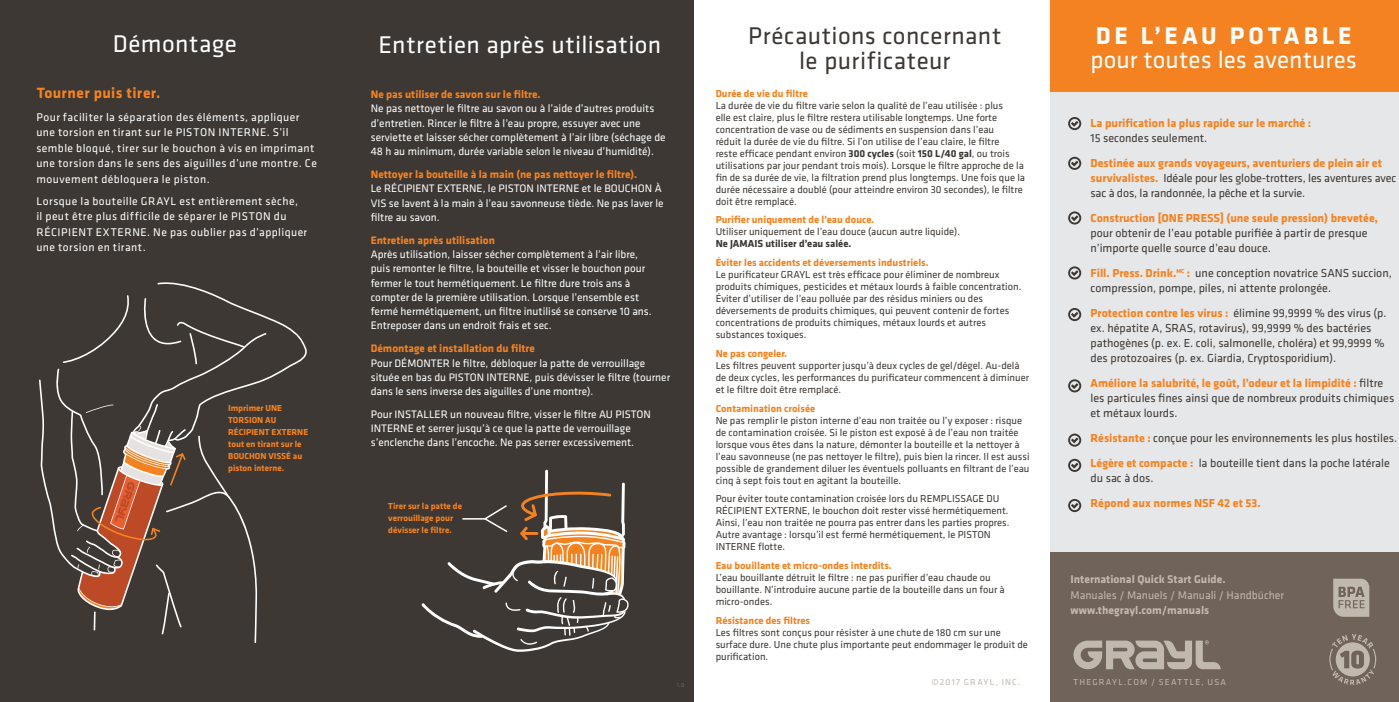
<style>
.page{position:relative;width:1399px;height:702px;background:#fff}
.page>*{position:absolute;margin:0;border:0;box-sizing:border-box;transform-origin:0 0}
.t1{font:25.05px "Klavika";letter-spacing:.015em;color:#fff}
.t2{font:25.05px/25.5px "Klavika";letter-spacing:.02em;color:#3d3834;text-align:center}
.t3{font:700 25.05px "Klavika";letter-spacing:.155em;color:#fff}
.t4{font:700 15.45px "Klavika";letter-spacing:.025em;color:#f58220}
.t5{font:12px/15px "Klavika";color:#3d3834}
.t6{font:700 12px "Klavika";color:#f58220}
.t7{font:11.55px/15.5px "Klavika";letter-spacing:.04em;color:#fff}
.t8{font:700 11.55px "Klavika";color:#c1b8af}
.t9{font:11.55px "Klavika";color:#c1b8af}
.t10{font:11.25px/14.2px "Klavika";color:#fff}
.t11{font:700 11.25px "Klavika";color:#f58220}
.t12{font:10.5px/12px "Klavika";color:#3d3834}
.t13{font:700 10.5px "Klavika";color:#f58220}
.t14{font:700 10.5px "Klavika";color:#3d3834}
.t15{font:700 9px/12px "Klavika";color:#f58220}
.t16{font:9px "Klavika";letter-spacing:.13em;color:#c1b8af}
.t17{font:6px "Klavika";color:#706359}
.s1{font-weight:700}
.s2{font-weight:700;color:#f58220}
</style>
<div class="page">
<div style="left:0;top:0;width:693px;height:702px;background:#3d3834"></div>
<div style="left:1050px;top:0;width:349px;height:702px;background:#e6e7e8"></div>
<div style="left:1050px;top:0;width:349px;height:92px;background:#f58220"></div>
<div style="left:1050px;top:552px;width:349px;height:150px;background:#706359"></div>
<svg style="left:1073px;top:640px;width:147px;height:29px"></svg>
<svg style="left:1329px;top:634px;width:47px;height:51px"></svg>
<svg style="left:1068px;top:117px;width:13px;height:13px"></svg>
<svg style="left:1068px;top:157px;width:13px;height:13px"></svg>
<svg style="left:1068px;top:211px;width:13px;height:14px"></svg>
<svg style="left:1068px;top:266px;width:13px;height:14px"></svg>
<svg style="left:1068px;top:308px;width:13px;height:13px"></svg>
<svg style="left:1068px;top:379px;width:13px;height:13px"></svg>
<svg style="left:1068px;top:434px;width:13px;height:13px"></svg>
<svg style="left:1068px;top:459px;width:13px;height:13px"></svg>
<svg style="left:1068px;top:499px;width:13px;height:13px"></svg>
<svg style="left:421px;top:470px;width:207px;height:182px"></svg>
<svg style="left:1333px;top:579px;width:36px;height:38px"></svg>
<svg style="left:39px;top:282px;width:268px;height:361px"></svg>
<h1 class="t1" style="left:113px;top:30px;width:125px">Démontage</h1>
<h2 class="t4" style="left:37px;top:85px;width:125px">Tourner puis tirer.</h2>
<p class="t7" style="left:36px;top:109px;width:282px">Pour faciliter la séparation des éléments, appliquer une torsion en tirant sur le PISTON INTERNE. S’il semble bloqué, tirer sur le bouchon à vis en imprimant une torsion dans le sens des aiguilles d’une montre. Ce mouvement débloquera le piston.</p>
<p class="t7" style="left:36px;top:193px;width:272px">Lorsque la bouteille GRAYL est entièrement sèche,<br>il peut être plus difficile de séparer le PISTON du RÉCIPIENT EXTERNE. Ne pas oublier pas d’appliquer une torsion en tirant.</p>
<p class="t15" style="left:228px;top:402px;width:82px">Imprimer UNE<br>TORSION AU<br>RÉCIPIENT EXTERNE tout en tirant sur le<br>BOUCHON VISSÉ au piston interne.</p>
<h1 class="t1" style="left:378px;top:31px;width:284px">Entretien après utilisation</h1>
<h1 class="t2" style="left:748px;top:23px;width:254px">Précautions concernant le purificateur</h1>
<h1 class="t3" style="left:1096px;top:22px;width:257px">DE L’EAU POTABLE</h1>
<h1 class="t1" style="left:1090px;top:46px;width:268px">pour toutes les aventures</h1>
<p class="t13" style="left:715px;top:87px;width:94px">Durée de vie du filtre</p>
<p class="t12" style="left:715px;top:99px;width:311px">La durée de vie du filtre varie selon la qualité de l’eau utilisée : plus<br>elle est claire, plus le filtre restera utilisable longtemps. Une forte concentration de vase ou de sédiments en suspension dans l’eau<br>réduit la durée de vie du filtre. Si l’on utilise de l’eau claire, le filtre<br>reste efficace pendant environ <span class="s1">300 cycles</span> (soit <span class="s1">150 L/40 gal</span>, ou trois utilisations par jour pendant trois mois). Lorsque le filtre approche de la fin de sa durée de vie, la filtration prend plus longtemps. Une fois que la durée nécessaire a doublé (pour atteindre environ 30 secondes), le filtre doit être remplacé.</p>
<p class="t13" style="left:715px;top:214px;width:160px">Purifier uniquement de l’eau douce.</p>
<p class="t12" style="left:715px;top:226px;width:246px">Utiliser uniquement de l’eau douce (aucun autre liquide).</p>
<p class="t14" style="left:715px;top:238px;width:137px">Ne JAMAIS utiliser d’eau salée.</p>
<p class="t13" style="left:715px;top:257px;width:214px">Éviter les accidents et déversements industriels.</p>
<p class="t12" style="left:715px;top:269px;width:307px">Le purificateur GRAYL est très efficace pour éliminer de nombreux produits chimiques, pesticides et métaux lourds à faible concentration.<br>Éviter d’utiliser de l’eau polluée par des résidus miniers ou des déversements de produits chimiques, qui peuvent contenir de fortes concentrations de produits chimiques, métaux lourds et autres substances toxiques.</p>
<p class="t13" style="left:715px;top:348px;width:73px">Ne pas congeler.</p>
<p class="t12" style="left:715px;top:360px;width:315px">Les filtres peuvent supporter jusqu’à deux cycles de gel/dégel. Au-delà de deux cycles, les performances du purificateur commencent à diminuer et le filtre doit être remplacé.</p>
<p class="t13" style="left:715px;top:403px;width:101px">Contamination croisée</p>
<p class="t12" style="left:715px;top:414px;width:315px">Ne pas remplir le piston interne d’eau non traitée ou l’y exposer : risque de contamination croisée. Si le piston est exposé à de l’eau non traitée lorsque vous êtes dans la nature, démonter la bouteille et la nettoyer à l’eau savonneuse (ne pas nettoyer le filtre), puis bien la rincer. Il est aussi possible de grandement diluer les éventuels polluants en filtrant de l’eau cinq à sept fois tout en agitant la bouteille.</p>
<p class="t12" style="left:715px;top:493px;width:295px">Pour éviter toute contamination croisée lors du REMPLISSAGE DU RÉCIPIENT EXTERNE, le bouchon doit rester vissé hermétiquement.<br>Ainsi, l’eau non traitée ne pourra pas entrer dans les parties propres.<br>Autre avantage : lorsqu’il est fermé hermétiquement, le PISTON INTERNE flotte.</p>
<p class="t13" style="left:715px;top:560px;width:178px">Eau bouillante et micro-ondes interdits.</p>
<p class="t12" style="left:715px;top:572px;width:291px">L’eau bouillante détruit le filtre : ne pas purifier d’eau chaude ou bouillante. N’introduire aucune partie de la bouteille dans un four à micro-ondes.</p>
<p class="t13" style="left:715px;top:615px;width:96px">Résistance des filtres</p>
<p class="t12" style="left:715px;top:627px;width:314px">Les filtres sont conçus pour résister à une chute de 180 cm sur une surface dure. Une chute plus importante peut endommager le produit de purification.</p>
<p class="t11" style="left:371px;top:88px;width:171px">Ne pas utiliser de savon sur le filtre.</p>
<p class="t10" style="left:371px;top:102px;width:296px">Ne pas nettoyer le filtre au savon ou à l’aide d’autres produits d’entretien. Rincer le filtre à l’eau propre, essuyer avec une serviette et laisser sécher complètement à l’air libre (séchage de 48 h au minimum, durée variable selon le niveau d’humidité).</p>
<p class="t11" style="left:371px;top:168px;width:268px">Nettoyer la bouteille à la main (ne pas nettoyer le filtre).</p>
<p class="t10" style="left:371px;top:182px;width:294px">Le RÉCIPIENT EXTERNE, le PISTON INTERNE et le BOUCHON À<br>VIS se lavent à la main à l’eau savonneuse tiède. Ne pas laver le</p>
<p class="t11" style="left:371px;top:234px;width:126px">Entretien après utilisation</p>
<p class="t10" style="left:371px;top:247px;width:282px">Après utilisation, laisser sécher complètement à l’air libre, puis remonter le filtre, la bouteille et visser le bouchon pour fermer le tout hermétiquement. Le filtre dure trois ans à compter de la première utilisation. Lorsque l’ensemble est fermé hermétiquement, un filtre inutilisé se conserve 10 ans.<br>Entreposer dans un endroit frais et sec.</p>
<p class="t11" style="left:371px;top:342px;width:166px">Démontage et installation du filtre</p>
<p class="t10" style="left:371px;top:356px;width:301px">Pour DÉMONTER le filtre, débloquer la patte de verrouillage située en bas du PISTON INTERNE, puis dévisser le filtre (tourner dans le sens inverse des aiguilles d’une montre).</p>
<p class="t10" style="left:371px;top:407px;width:282px">Pour INSTALLER un nouveau filtre, visser le filtre AU PISTON<br>INTERNE et serrer jusqu’à ce que la patte de verrouillage s’enclenche dans l’encoche. Ne pas serrer excessivement.</p>
<p class="t6" style="left:1090px;top:117px;width:222px">La purification la plus rapide sur le marché :</p>
<p class="t5" style="left:1090px;top:131px;width:118px">15 secondes seulement.</p>
<p class="t5" style="left:1090px;top:156px;width:307px"><span class="s2">Destinée aux grands voyageurs, aventuriers de plein air et survivalistes.</span> Idéale pour les globe-trotters, les aventures avec sac à dos, la randonnée, la pêche et la survie.</p>
<p class="t6" style="left:1090px;top:212px;width:289px">Construction [ONE PRESS] (une seule pression) brevetée,</p>
<p class="t5" style="left:1090px;top:226px;width:279px">pour obtenir de l’eau potable purifiée à partir de presque n’importe quelle source d’eau douce.</p>
<p class="t5" style="left:1090px;top:266px;width:303px"><span class="s2">Fill. Press. Drink.</span><sup>MC</sup> <span class="s2">:</span> une conception novatrice SANS succion, compression, pompe, piles, ni attente prolongée.</p>
<p class="t5" style="left:1090px;top:306px;width:298px"><span class="s2">Protection contre les virus :</span> élimine 99,9999 % des virus (p. ex. hépatite A, SRAS, rotavirus), 99,9999 % des bactéries pathogènes (p. ex. E. coli, salmonelle, choléra) et 99,9999 % des protozoaires (p. ex. Giardia, Cryptosporidium).</p>
<p class="t5" style="left:1090px;top:376px;width:305px"><span class="s2">Améliore la salubrité, le goût, l’odeur et la limpidité :</span> filtre les particules fines ainsi que de nombreux produits chimiques et métaux lourds.</p>
<p class="t5" style="left:1090px;top:426px;width:308px;line-height:25px"><span class="s2">Résistante :</span> conçue pour les environnements les plus hostiles.<br><span class="s2">Légère et compacte :</span> la bouteille tient dans la poche latérale</p>
<p class="t5" style="left:1090px;top:471px;width:65px">du sac à dos.</p>
<p class="t15" style="left:388px;top:500px;width:75px">Tirer sur la patte de</p>
<p class="t6" style="left:1090px;top:497px;width:172px">Répond aux normes NSF 42 et 53.</p>
<p class="t15" style="left:388px;top:512px;width:66px">verrouillage pour dévisser le filtre.</p>
<p class="t8" style="left:1070px;top:573px;width:157px">International Quick Start Guide.</p>
<p class="t9" style="left:1070px;top:589px;width:215px">Manuales / Manuels / Manuali / Handbücher</p>
<p class="t8" style="left:1070px;top:604px;width:140px">www.thegrayl.com/manuals</p>
<p class="t17" style="left:676px;top:682px;width:9px">1.0</p>
<p class="t16" style="left:931px;top:677px;width:90px">©2017 GRAYL, INC.</p>
<p class="t16" style="left:1073px;top:677px;width:154px">THEGRAYL.COM / SEATTLE, USA</p>
</div>
